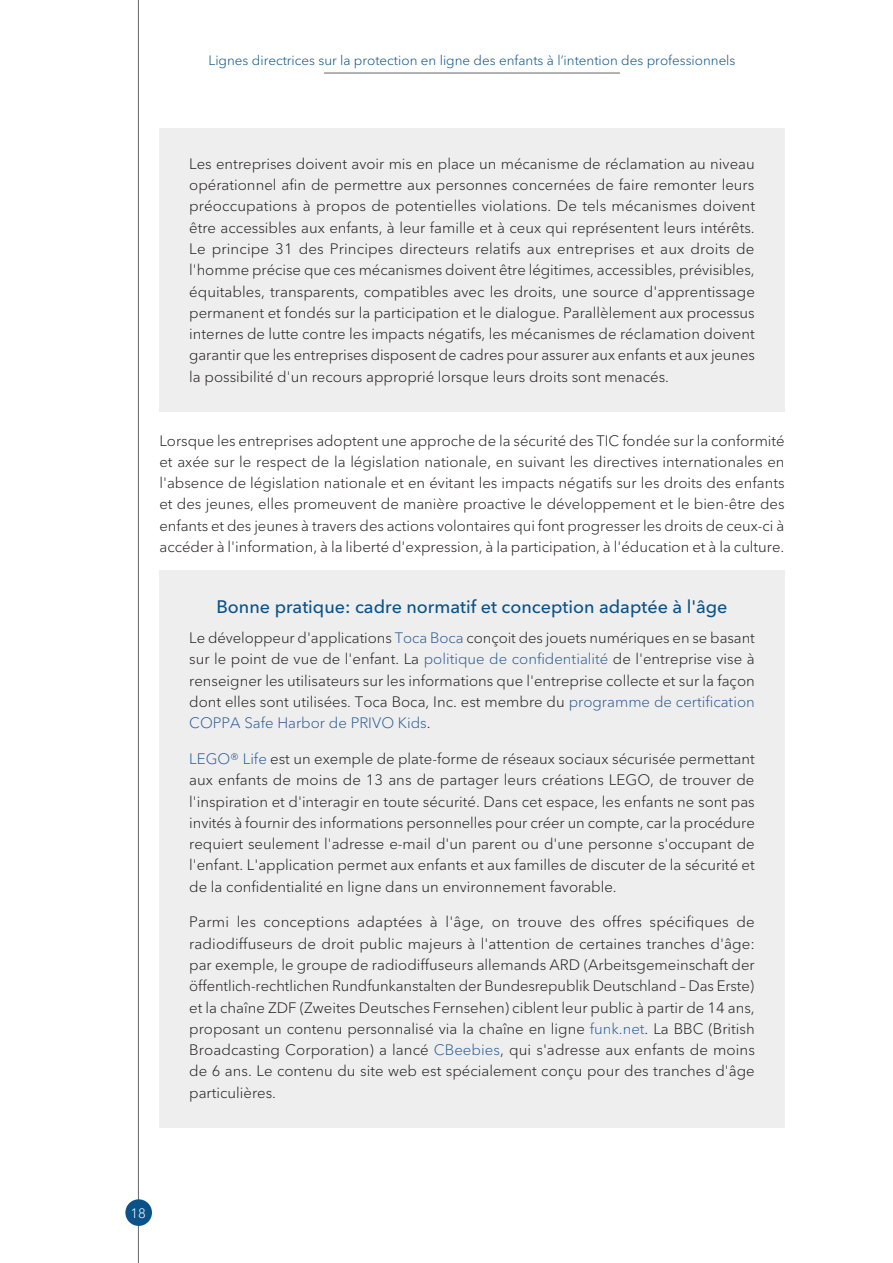
<style>
.page{position:relative;width:893px;height:1263px;background:#fff}
.page>*{position:absolute;margin:0;border:0;box-sizing:border-box;transform-origin:0 0}
.Box_title_centered{font:500 18px "Avenir Next LT Pro";color:#0a5288}
.t1{font:300 15px/21.3px "Avenir Next LT Pro";color:#231f20;text-align:justify}
.t2{font:300 13.5px "Avenir Next LT Pro";color:#0a5288}
.t3{font:300 13.5px "Avenir Next LT Pro";color:#fff}
.s1{color:#2b5d91}
</style>
<div class="page">
<hr style="left:138px;top:0;width:1px;height:1263px;background:#67676a">
<div style="left:125px;top:1199px;width:27px;height:27px;background:#0a5288;border-radius:50%"></div>
<hr style="left:324px;top:73px;width:296px;height:1px;background:#67676a">
<div style="left:159px;top:128px;width:625px;height:283px;background:#eeeeef"></div>
<div style="left:159px;top:570px;width:625px;height:557px;background:#eeeeef"></div>
<p class="t2" style="left:209px;top:52px;width:528px">Lignes directrices sur la protection en ligne des enfants à l’intention des professionnels</p>
<p class="t1" style="left:189px;top:153px;width:567px">Les entreprises doivent avoir mis en place un mécanisme de réclamation au niveau opérationnel afin de permettre aux personnes concernées de faire remonter leurs préoccupations à propos de potentielles violations. De tels mécanismes doivent être accessibles aux enfants, à leur famille et à ceux qui représentent leurs intérêts.<br>Le principe 31 des Principes directeurs relatifs aux entreprises et aux droits de l'homme précise que ces mécanismes doivent être légitimes, accessibles, prévisibles, équitables, transparents, compatibles avec les droits, une source d'apprentissage permanent et fondés sur la participation et le dialogue. Parallèlement aux processus internes de lutte contre les impacts négatifs, les mécanismes de réclamation doivent garantir que les entreprises disposent de cadres pour assurer aux enfants et aux jeunes la possibilité d'un recours approprié lorsque leurs droits sont menacés.</p>
<p class="t1" style="left:159px;top:430px;width:627px">Lorsque les entreprises adoptent une approche de la sécurité des TIC fondée sur la conformité et axée sur le respect de la législation nationale, en suivant les directives internationales en l'absence de législation nationale et en évitant les impacts négatifs sur les droits des enfants et des jeunes, elles promeuvent de manière proactive le développement et le bien-être des enfants et des jeunes à travers des actions volontaires qui font progresser les droits de ceux-ci à accéder à l'information, à la liberté d'expression, à la participation, à l'éducation et à la culture.</p>
<p class="Box_title_centered" style="left:216px;top:596px;width:513px">Bonne pratique: cadre normatif et conception adaptée à l'âge</p>
<p class="t1" style="left:189px;top:627px;width:567px">Le développeur d'applications <span class="s1">Toca Boca</span> conçoit des jouets numériques en se basant sur le point de vue de l'enfant. La <span class="s1">politique de confidentialité</span> de l'entreprise vise à renseigner les utilisateurs sur les informations que l'entreprise collecte et sur la façon dont elles sont utilisées. Toca Boca, Inc. est membre du <span class="s1">programme de certification COPPA Safe Harbor de PRIVO Kids</span>.</p>
<p class="t1" style="left:189px;top:748px;width:567px"><span class="s1">LEGO® Life</span> est un exemple de plate-forme de réseaux sociaux sécurisée permettant aux enfants de moins de 13 ans de partager leurs créations LEGO, de trouver de l'inspiration et d'interagir en toute sécurité. Dans cet espace, les enfants ne sont pas invités à fournir des informations personnelles pour créer un compte, car la procédure requiert seulement l'adresse e-mail d'un parent ou d'une personne s'occupant de l'enfant. L'application permet aux enfants et aux familles de discuter de la sécurité et de la confidentialité en ligne dans un environnement favorable.</p>
<p class="t1" style="left:189px;top:911px;width:567px">Parmi les conceptions adaptées à l'âge, on trouve des offres spécifiques de radiodiffuseurs de droit public majeurs à l'attention de certaines tranches d'âge: par exemple, le groupe de radiodiffuseurs allemands ARD (Arbeitsgemeinschaft der öffentlich-rechtlichen Rundfunkanstalten der Bundesrepublik Deutschland – Das Erste) et la chaîne ZDF (Zweites Deutsches Fernsehen) ciblent leur public à partir de 14 ans, proposant un contenu personnalisé via la chaîne en ligne <span class="s1">funk.net</span>. La BBC (British Broadcasting Corporation) a lancé <span class="s1">CBeebies</span>, qui s'adresse aux enfants de moins de 6 ans. Le contenu du site web est spécialement conçu pour des tranches d'âge particulières.</p>
<p class="t3" style="left:130px;top:1205px;width:17px">18</p>
</div>
